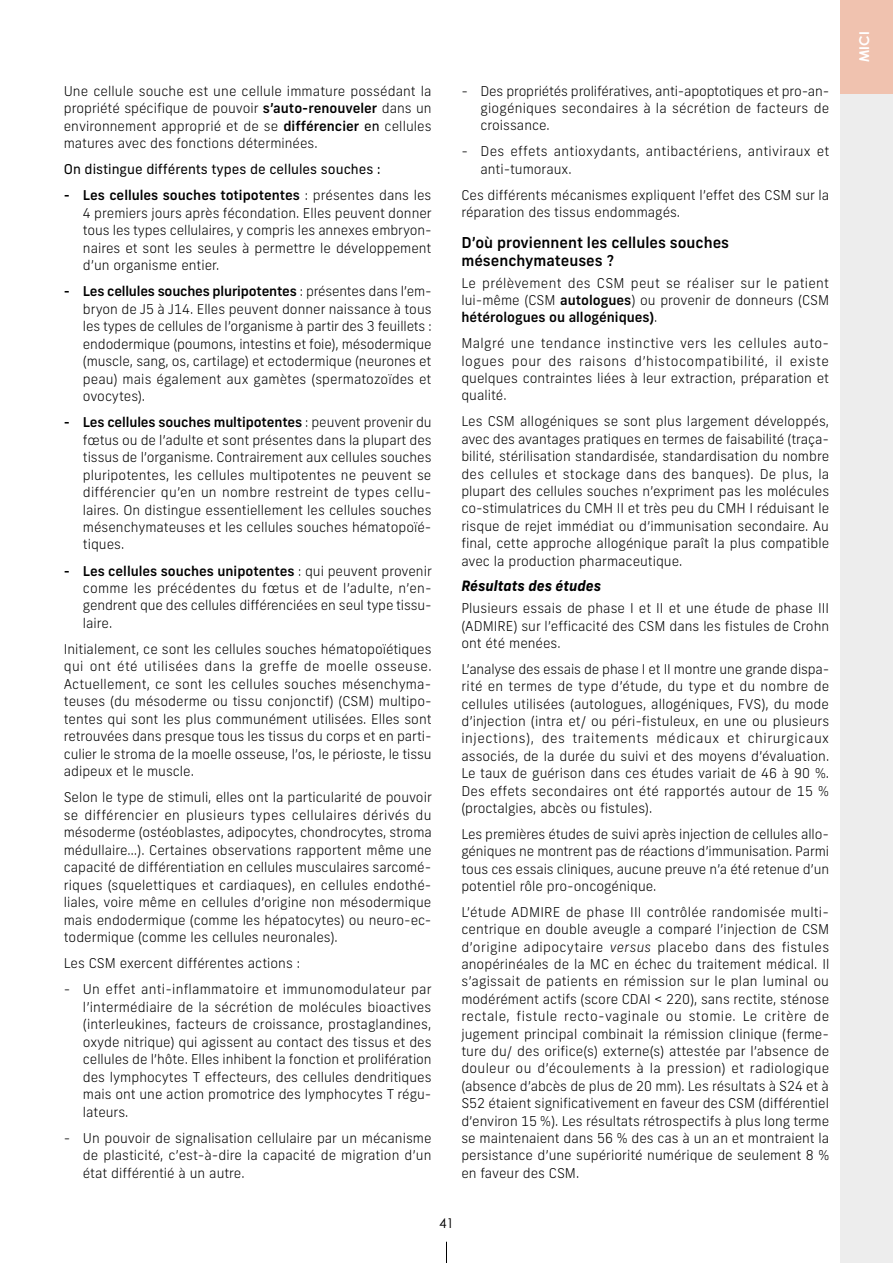
<style>
.page{position:relative;width:893px;height:1263px;background:#fff}
.page>*{position:absolute;margin:0;border:0;box-sizing:border-box;transform-origin:0 0}
.t1{font:500 15px/18.1px "New Frank";color:#000}
.t2{font:italic 700 14.25px "New Frank";color:#000}
.t3{font:300 13.5px/17.5px "New Frank";color:#000;text-align:justify}
.t4{font:300 13.5px/17.4px "New Frank";letter-spacing:.02em;color:#000}
.t5{font:13.5px "New Frank";color:#000}
.t6{font:700 13.5px "Century Gothic";color:#fff}
.t7{font:13.5px "Century Gothic";color:#000}
.s1{font-weight:500}
.s2{font-weight:400}
.s3{font-style:italic}
</style>
<div class="page">
<div style="left:840px;top:0;width:53px;height:1263px;background:#ededed"></div>
<svg style="left:446px;top:1242px;width:1px;height:21px"></svg>
<div style="left:840px;top:0;width:53px;height:94px;background:#f0c2af"></div>
<p class="t3" style="left:64px;top:82px;width:369px">Une cellule souche est une cellule immature possédant la propriété spécifique de pouvoir <span class="s1">s’auto-renouveler</span> dans un environnement approprié et de se <span class="s1">différencier</span> <span class="s2">en</span> cellules matures avec des fonctions déterminées.</p>
<p class="t5" style="left:64px;top:161px;width:318px">On distingue différents types de cellules souches :</p>
<p class="t3" style="left:83px;top:186px;width:350px;text-indent:-19px"><span class="s1">- Les cellules souches totipotentes</span> : présentes dans les 4 premiers jours après fécondation. Elles peuvent donner tous les types cellulaires, y compris les annexes embryon&shy;naires et sont les seules à permettre le développement d’un organisme entier.</p>
<p class="t3" style="left:83px;top:282px;width:350px;text-indent:-19px"><span class="s1">- Les cellules souches pluripotentes</span> : présentes dans l’em&shy;bryon de J5 à J14. Elles peuvent donner naissance à tous les types de cellules de l’organisme à partir des 3 feuillets : endodermique (poumons, intestins et foie), mésodermique (muscle, sang, os, cartilage) et ectodermique (neurones et peau) mais également aux gamètes (spermatozoïdes et ovocytes).</p>
<p class="t3" style="left:83px;top:413px;width:350px;text-indent:-19px"><span class="s1">- Les cellules souches multipotentes</span> : peuvent provenir du fœtus ou de l’adulte et sont présentes dans la plupart des tissus de l’organisme. Contrairement aux cellules souches pluripotentes, les cellules multipotentes ne peuvent se différencier qu’en un nombre restreint de types cellu&shy;laires. On distingue essentiellement les cellules souches mésenchymateuses et les cellules souches hématopoïé&shy;tiques.</p>
<p class="t3" style="left:83px;top:562px;width:350px;text-indent:-19px"><span class="s1">- Les cellules souches unipotentes</span> : qui peuvent provenir comme les précédentes du fœtus et de l’adulte, n’en&shy;gendrent que des cellules différenciées en seul type tissu&shy;laire.</p>
<p class="t3" style="left:64px;top:640px;width:370px">Initialement, ce sont les cellules souches hématopoïétiques qui ont été utilisées dans la greffe de moelle osseuse.<br>Actuellement, ce sont les cellules souches mésenchyma&shy;teuses (du mésoderme ou tissu conjonctif) (CSM) multipo&shy;tentes qui sont les plus communément utilisées. Elles sont retrouvées dans presque tous les tissus du corps et en parti&shy;culier le stroma de la moelle osseuse, l’os, le périoste, le tissu adipeux et le muscle.</p>
<p class="t3" style="left:64px;top:789px;width:370px">Selon le type de stimuli, elles ont la particularité de pouvoir se différencier en plusieurs types cellulaires dérivés du mésoderme (ostéoblastes, adipocytes, chondrocytes, stroma médullaire…). Certaines observations rapportent même une capacité de différentiation en cellules musculaires sarcomé&shy;riques (squelettiques et cardiaques), en cellules endothé&shy;liales, voire même en cellules d’origine non mésodermique mais endodermique (comme les hépatocytes) ou neuro-ec&shy;todermique (comme les cellules neuronales).</p>
<p class="t3" style="left:64px;top:955px;width:238px">Les CSM exercent différentes actions :</p>
<p class="t3" style="left:83px;top:981px;width:350px;text-indent:-19px">- Un effet anti-inflammatoire et immunomodulateur par l’intermédiaire de la sécrétion de molécules bioactives (interleukines, facteurs de croissance, prostaglandines, oxyde nitrique) qui agissent au contact des tissus et des cellules de l’hôte. Elles inhibent la fonction et prolifération des lymphocytes T effecteurs, des cellules dendritiques mais ont une action promotrice des lymphocytes T régu&shy;lateurs.</p>
<p class="t3" style="left:83px;top:1129px;width:350px;text-indent:-19px">- Un pouvoir de signalisation cellulaire par un mécanisme de plasticité, c’est-à-dire la capacité de migration d’un état différentié à un autre.</p>
<p class="t3" style="left:480px;top:82px;width:350px;text-indent:-19px">- Des propriétés prolifératives, anti-apoptotiques et pro-an&shy;giogéniques secondaires à la sécrétion de facteurs de croissance.</p>
<p class="t4" style="left:480px;top:143px;width:350px;text-indent:-19px">- Des effets antioxydants, antibactériens, antiviraux et anti-tumoraux.</p>
<p class="t3" style="left:461px;top:186px;width:369px">Ces différents mécanismes expliquent l’effet des CSM sur la réparation des tissus endommagés.</p>
<p class="t1" style="left:461px;top:233px;width:269px">D’où proviennent les cellules souches mésenchymateuses ?</p>
<p class="t3" style="left:461px;top:274px;width:369px">Le prélèvement des CSM peut se réaliser sur le patient lui-même (CSM <span class="s1">autologues</span>) ou provenir de donneurs (CSM <span class="s1">hétérologues ou allogéniques)</span>.</p>
<p class="t3" style="left:461px;top:335px;width:369px">Malgré une tendance instinctive vers les cellules auto&shy;logues pour des raisons d’histocompatibilité, il existe quelques contraintes liées à leur extraction, préparation et qualité.</p>
<p class="t3" style="left:461px;top:413px;width:369px">Les CSM allogéniques se sont plus largement développés, avec des avantages pratiques en termes de faisabilité (traça&shy;bilité, stérilisation standardisée, standardisation du nombre des cellules et stockage dans des banques). De plus, la plupart des cellules souches n’expriment pas les molécules co-stimulatrices du CMH II et très peu du CMH I réduisant le risque de rejet immédiat ou d’immunisation secondaire. Au final, cette approche allogénique paraît la plus compatible avec la production pharmaceutique.</p>
<p class="t2" style="left:461px;top:577px;width:141px">Résultats des études</p>
<p class="t3" style="left:461px;top:600px;width:369px">Plusieurs essais de phase I et II et une étude de phase III (ADMIRE) sur l’efficacité des CSM dans les fistules de Crohn ont été menées.</p>
<p class="t3" style="left:461px;top:660px;width:369px">L’analyse des essais de phase I et II montre une grande dispa&shy;rité en termes de type d’étude, du type et du nombre de cellules utilisées (autologues, allogéniques, FVS), du mode d’injection (intra et/ ou péri-fistuleux, en une ou plusieurs injections), des traitements médicaux et chirurgicaux associés, de la durée du suivi et des moyens d’évaluation.<br>Le taux de guérison dans ces études variait de 46 à 90 %.<br>Des effets secondaires ont été rapportés autour de 15 % (proctalgies, abcès ou fistules).</p>
<p class="t3" style="left:461px;top:825px;width:369px">Les premières études de suivi après injection de cellules allo&shy;géniques ne montrent pas de réactions d’immunisation. Parmi tous ces essais cliniques, aucune preuve n’a été retenue d’un potentiel rôle pro-oncogénique.</p>
<p class="t3" style="left:461px;top:903px;width:369px">L’étude ADMIRE de phase III contrôlée randomisée multi&shy;centrique en double aveugle a comparé l’injection de CSM d’origine adipocytaire <span class="s3">versus</span> placebo dans des fistules anopérinéales de la MC en échec du traitement médical. Il s’agissait de patients en rémission sur le plan luminal ou modérément actifs (score CDAI &lt; 220), sans rectite, sténose rectale, fistule recto-vaginale ou stomie. Le critère de jugement principal combinait la rémission clinique (ferme&shy;ture du/ des orifice(s) externe(s) attestée par l’absence de douleur ou d’écoulements à la pression) et radiologique (absence d’abcès de plus de 20 mm). Les résultats à S24 et à S52 étaient significativement en faveur des CSM (différentiel d’environ 15 %). Les résultats rétrospectifs à plus long terme se maintenaient dans 56 % des cas à un an et montraient la persistance d’une supériorité numérique de seulement 8 % en faveur des CSM.</p>
<p class="t7" style="left:439px;top:1214px;width:16px">41</p>
<p class="t6" style="left:854px;top:62px;width:33px;rotate:-90deg">MICI</p>
</div>
